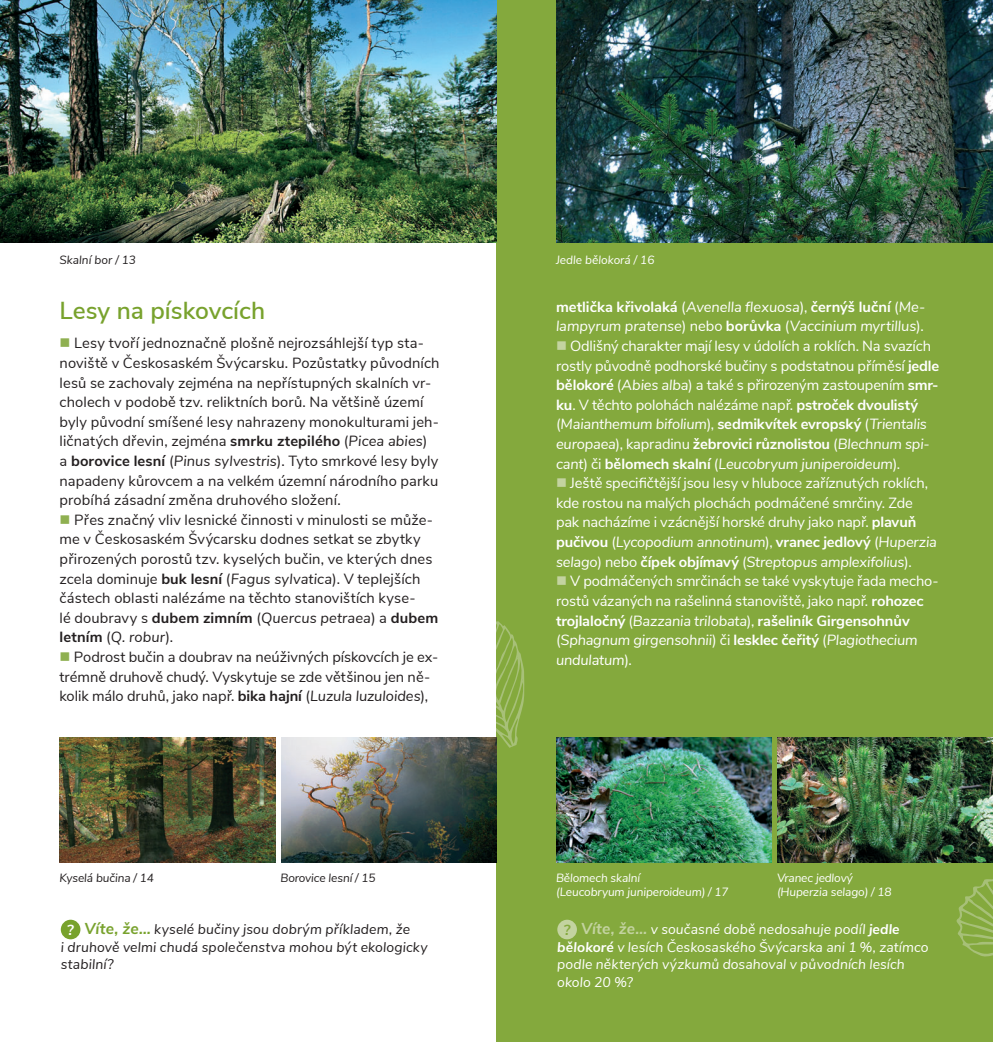
<style>
.page{position:relative;width:993px;height:1042px;background:#fff}
.page>*{position:absolute;margin:0;border:0;box-sizing:border-box;transform-origin:0 0}
.t1{font:600 24.5px "Nunito Sans";color:#78a22d}
.t2{font:14.7px/19.6px "Nunito Sans";letter-spacing:.005em;color:#231f20}
.t3{font:14.7px/19.6px "Nunito Sans";letter-spacing:-.01em;color:#fff}
.t4{font:italic 14.7px/19.6px "Nunito Sans";letter-spacing:-.005em;color:#fff}
.t5{font:italic 14px/17.5px "Nunito Sans";letter-spacing:.005em;color:#fff}
.t6{font:italic 14px/17.5px "Nunito Sans";letter-spacing:.01em;color:#231f20}
.t7{font:italic 11.9px/14.3px "Nunito Sans";letter-spacing:-.01em;color:#fff}
.t8{font:italic 11.9px "Nunito Sans";letter-spacing:-.01em;color:#231f20}
.s1{color:#8fb051}
.s2{font-weight:700}
.s3{font-style:italic}
.s4{font-weight:700;font-style:normal}
.s5{font-style:normal}
.s6{color:#c3d3a0}
.s7{font-weight:700;font-size:14.53px;color:#fff}
.s8{font-weight:700;font-size:15.75px;color:#78a22d}
.s9{font-weight:700;font-size:14.53px;color:#84a93d}
.s10{font-weight:700;font-size:15.75px;color:#c3d3a0}
</style>
<div class="page">
<div style="left:496px;top:0;width:496px;height:1042px;background:#84a93d"></div>
<svg style="left:956px;top:879px;width:36px;height:78px"></svg>
<svg style="left:496px;top:621px;width:29px;height:127px"></svg>
<img style="left:0;top:0;width:496px;height:243px">
<img style="left:556px;top:0;width:436px;height:243px">
<img style="left:60px;top:738px;width:215px;height:124px">
<img style="left:281px;top:738px;width:215px;height:124px">
<div style="left:61px;top:919px;width:19px;height:20px;background:#78a22d;border-radius:50%"></div>
<div style="left:557px;top:919px;width:19px;height:20px;background:#c3d3a0;border-radius:50%"></div>
<img style="left:556px;top:738px;width:215px;height:124px">
<img style="left:777px;top:738px;width:215px;height:124px">
<p class="t8" style="left:60px;top:252px;width:78px">Skalní bor / 13</p>
<p class="t7" style="left:556px;top:253px;width:100px">Jedle bělokorá / 16</p>
<h1 class="t1" style="left:60px;top:294px;width:207px">Lesy na pískovcích</h1>
<p class="t2" style="left:60px;top:334px;width:381px"><span class="s1">■</span> Lesy tvoří jednoznačně plošně nejrozsáhlejší typ sta&shy;noviště v Českosaském Švýcarsku. Pozůstatky původních lesů se zachovaly zejména na nepřístupných skalních vr&shy;cholech v podobě tzv. reliktních borů. Na většině území byly původní smíšené lesy nahrazeny monokulturami jeh&shy;ličnatých dřevin, zejména <span class="s2">smrku ztepilého</span> (<span class="s3">Picea abies</span>)<br>a <span class="s2">borovice lesní</span> (<span class="s3">Pinus sylvestris</span>). Tyto smrkové lesy byly napadeny kůrovcem a na velkém územní národního parku probíhá zásadní změna druhového složení.</p>
<p class="t2" style="left:60px;top:510px;width:380px"><span class="s1">■</span> Přes značný vliv lesnické činnosti v minulosti se může&shy;me v Českosaském Švýcarsku dodnes setkat se zbytky přirozených porostů tzv. kyselých bučin, ve kterých dnes zcela dominuje <span class="s2">buk lesní</span> (<span class="s3">Fagus sylvatica</span>). V teplejších částech oblasti nalézáme na těchto stanovištích kyse-<br>lé doubravy s <span class="s2">dubem zimním</span> (<span class="s3">Quercus petraea</span>) a <span class="s2">dubem letním</span> (<span class="s3">Q. robur</span>).</p>
<p class="t2" style="left:60px;top:647px;width:380px"><span class="s1">■</span> Podrost bučin a doubrav na neúživných pískovcích je ex&shy;trémně druhově chudý. Vyskytuje se zde většinou jen ně&shy;kolik málo druhů, jako např. <span class="s2">bika hajní</span> (<span class="s3">Luzula luzuloides</span>),</p>
<p class="t4" style="left:556px;top:297px;width:370px"><span class="s4">metlička křivolaká</span> <span class="s5">(</span>Avenella flexuosa<span class="s5">),</span> <span class="s4">černýš luční</span> <span class="s5">(</span>Me&shy;lampyrum pratense<span class="s5">) nebo</span> <span class="s4">borůvka</span> <span class="s5">(</span>Vaccinium myrtillus<span class="s5">).</span></p>
<p class="t3" style="left:556px;top:336px;width:384px"><span class="s6">■</span> Odlišný charakter mají lesy v údolích a roklích. Na svazích rostly původně podhorské bučiny s podstatnou příměsí <span class="s2">jedle bělokoré</span> (<span class="s3">Abies alba</span>) a také s přirozeným zastoupením <span class="s2">smr&shy;ku</span>. V těchto polohách nalézáme např. <span class="s2">pstroček dvoulistý </span>(<span class="s3">Maianthemum bifolium</span>), <span class="s2">sedmikvítek evropský</span> (<span class="s3">Trientalis europaea</span>), kapradinu <span class="s2">žebrovici různolistou</span> (<span class="s3">Blechnum spi&shy;cant</span>) či <span class="s2">bělomech skalní</span> (<span class="s3">Leucobryum juniperoideum</span>).</p>
<p class="t3" style="left:556px;top:474px;width:382px"><span class="s6">■</span> Ještě specifičtější jsou lesy v hluboce zaříznutých roklích, kde rostou na malých plochách podmáčené smrčiny. Zde pak nacházíme i vzácnější horské druhy jako např. <span class="s2">plavuň pučivou</span> (<span class="s3">Lycopodium annotinum</span>), <span class="s2">vranec jedlový</span> (<span class="s3">Huperzia selago</span>) nebo <span class="s2">čípek objímavý</span> (<span class="s3">Streptopus amplexifolius</span>).</p>
<p class="t3" style="left:556px;top:572px;width:384px"><span class="s6">■</span> V podmáčených smrčinách se také vyskytuje řada mecho&shy;rostů vázaných na rašelinná stanoviště, jako např. <span class="s2">rohozec trojlaločný</span> (<span class="s3">Bazzania trilobata</span>), <span class="s2">rašeliník Girgensohnův </span>(<span class="s3">Sphagnum girgensohnii</span>) či <span class="s2">lesklec čeřitý</span> (<span class="s3">Plagiothecium undulatum</span>).</p>
<p class="t8" style="left:60px;top:869px;width:96px">Kyselá bučina / 14</p>
<p class="t6" style="left:61px;top:921px;width:368px;text-indent:6px"><span class="s7">?</span> <span class="s8">Víte, že…</span> kyselé bučiny jsou dobrým příkladem, že<br>i druhově velmi chudá společenstva mohou být ekologicky stabilní?</p>
<p class="t8" style="left:280px;top:869px;width:97px">Borovice lesní / 15</p>
<p class="t7" style="left:556px;top:870px;width:174px">Bělomech skalní<br>(Leucobryum juniperoideum) / 17</p>
<p class="t5" style="left:557px;top:921px;width:372px;text-indent:6px"><span class="s9">?</span> <span class="s10">Víte, že…</span> v současné době nedosahuje podíl <span class="s2">jedle bělokoré</span> v lesích Českosaského Švýcarska ani 1 %, zatímco podle některých výzkumů dosahoval v původních lesích okolo 20 %?</p>
<p class="t7" style="left:776px;top:870px;width:116px">Vranec jedlový (Huperzia selago) / 18</p>
</div>
